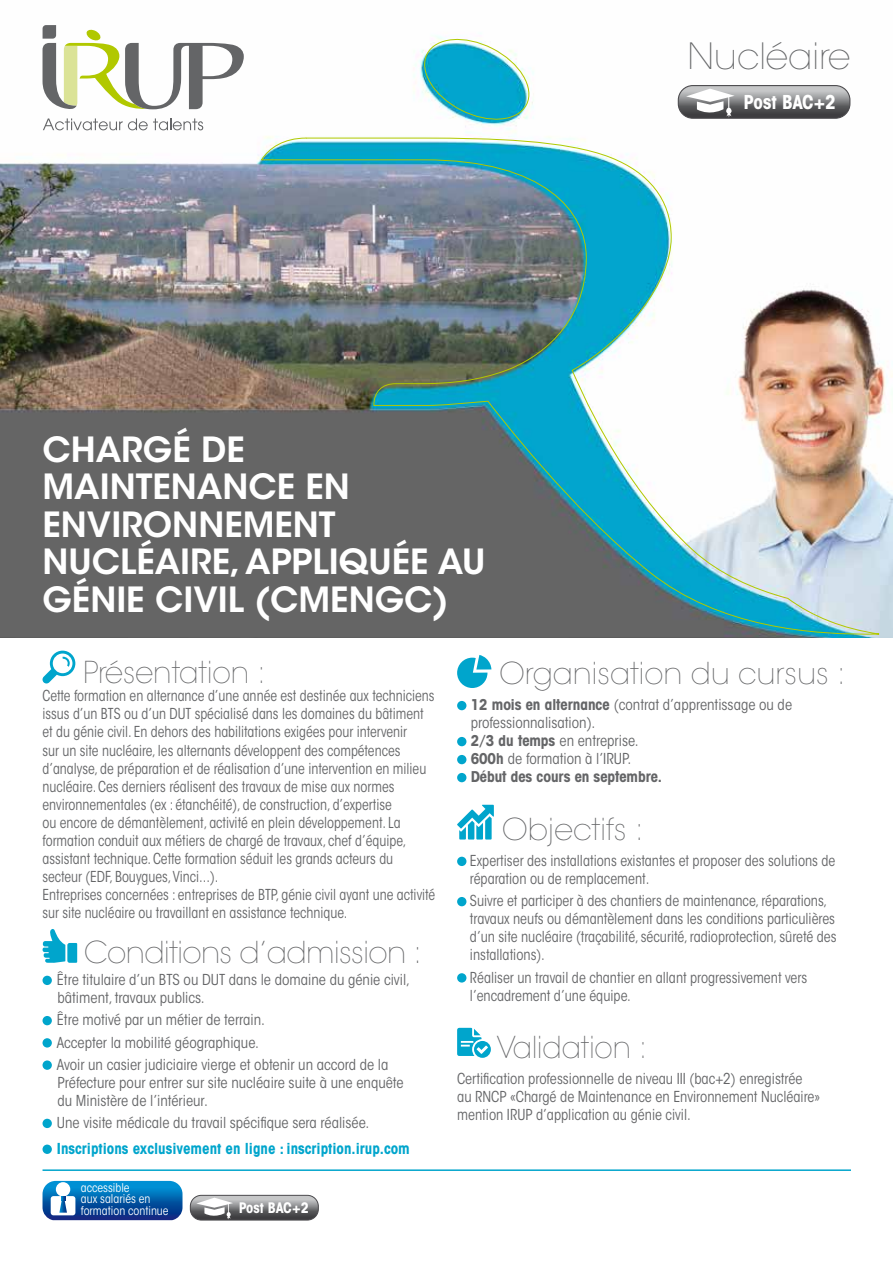
<style>
.page{position:relative;width:893px;height:1263px;background:#fff}
.page>*{position:absolute;margin:0;border:0;box-sizing:border-box;transform-origin:0 0}
.t1{font:200 36px "ITC Avant Garde Std";color:#646567}
.t2{font:600 34.5px/37.5px "ITC Avant Garde Std";color:#fff}
.t3{font:200 30px "ITC Avant Garde Std";color:#646567}
.t4{font:200 30px "ITC Avant Garde Std";letter-spacing:-.02em;color:#646567}
.t5{font:200 30px "ITC Avant Garde Std";color:#646567;scale:.96 1}
.t6{font:200 30px "ITC Avant Garde Std";color:#646567;scale:.95 1}
.t7{font:700 condensed 19.05px "ITC Avant Garde Std";letter-spacing:-.015em;color:#fff}
.t8{font:condensed 15px/18px "ITC Avant Garde Std";color:#646567;scale:.94 1}
.t9{font:condensed 15px/18px "ITC Avant Garde Std";color:#646567}
.t10{font:condensed 15px/18px "ITC Avant Garde Std";color:#646567;scale:.96 1}
.t11{font:700 condensed 15px "ITC Avant Garde Std";color:#00a5cc}
.t12{font:700 condensed 15px "Avant Garde IT Cby BT";color:#646567}
.t13{font:700 condensed 14.4px "ITC Avant Garde Std";letter-spacing:-.015em;color:#fff}
.t14{font:condensed 12px/11.7px "ITC Avant Garde Std";color:#fff}
.s1{font-family:"Avant Garde IT Cby BT";font-weight:700}
</style>
<div class="page">
<svg style="left:43px;top:651px;width:32px;height:32px"></svg>
<svg style="left:42px;top:929px;width:35px;height:34px"></svg>
<div style="left:43px;top:976px;width:9px;height:9px;background:#00a5cc;border-radius:50%"></div>
<div style="left:43px;top:1016px;width:9px;height:9px;background:#00a5cc;border-radius:50%"></div>
<div style="left:43px;top:1038px;width:9px;height:9px;background:#00a5cc;border-radius:50%"></div>
<div style="left:43px;top:1060px;width:9px;height:10px;background:#00a5cc;border-radius:50%"></div>
<div style="left:43px;top:1119px;width:9px;height:9px;background:#00a5cc;border-radius:50%"></div>
<div style="left:43px;top:1144px;width:9px;height:10px;background:#00a5cc;border-radius:50%"></div>
<svg style="left:457px;top:655px;width:34px;height:33px"></svg>
<div style="left:457px;top:701px;width:9px;height:9px;background:#00a5cc;border-radius:50%"></div>
<div style="left:457px;top:737px;width:9px;height:9px;background:#00a5cc;border-radius:50%"></div>
<div style="left:457px;top:755px;width:9px;height:9px;background:#00a5cc;border-radius:50%"></div>
<div style="left:457px;top:773px;width:9px;height:9px;background:#00a5cc;border-radius:50%"></div>
<svg style="left:457px;top:805px;width:37px;height:34px"></svg>
<div style="left:457px;top:857px;width:9px;height:9px;background:#00a5cc;border-radius:50%"></div>
<div style="left:457px;top:897px;width:9px;height:9px;background:#00a5cc;border-radius:50%"></div>
<div style="left:457px;top:973px;width:9px;height:9px;background:#00a5cc;border-radius:50%"></div>
<svg style="left:457px;top:1028px;width:34px;height:30px"></svg>
<hr style="left:43px;top:1169px;width:808px;height:2px;background:#00a5cc">
<img style="left:0;top:27px;width:893px;height:611px">
<svg style="left:43px;top:118px;width:160px;height:12px"></svg>
<svg style="left:43px;top:25px;width:201px;height:85px"></svg>
<img style="left:260px;top:33px;width:631px;height:602px">
<svg style="left:190px;top:1195px;width:128px;height:25px;background:#8c8d8e"></svg>
<svg style="left:43px;top:1181px;width:140px;height:39px;background:#2272b5"></svg>
<div style="left:678px;top:85px;width:172px;height:34px;border:1px solid #4a494c;border-radius:14px"></div>
<svg style="left:678px;top:86px;width:172px;height:32px;background:#8e8e90"></svg>
<h1 class="t1" style="left:687px;top:35px;width:165px">Nucléaire</h1>
<h2 class="t2" style="left:43px;top:430px;width:444px">CHARGÉ DE<br>MAINTENANCE EN<br>ENVIRONNEMENT<br>NUCLÉAIRE, APPLIQUÉE AU<br>GÉNIE CIVIL (CMENGC)</h2>
<p class="t7" style="left:743px;top:90px;width:94px">Post BAC+2</p>
<h3 class="t5" style="left:83px;top:655px;width:191px">Présentation :</h3>
<p class="t8" style="left:43px;top:687px;width:419px">Cette formation en alternance d’une année est destinée aux techniciens issus d’un BTS ou d’un DUT spécialisé dans les domaines du bâtiment et du génie civil. En dehors des habilitations exigées pour intervenir<br>sur un site nucléaire, les alternants développent des compétences d’analyse, de préparation et de réalisation d’une intervention en milieu nucléaire. Ces derniers réalisent des travaux de mise aux normes environnementales (ex : étanchéité), de construction, d’expertise<br>ou encore de démantèlement, activité en plein développement. La formation conduit aux métiers de chargé de travaux, chef d’équipe, assistant technique. Cette formation séduit les grands acteurs du secteur (EDF, Bouygues, Vinci...).<br>Entreprises concernées : entreprises de BTP, génie civil ayant une activité sur site nucléaire ou travaillant en assistance technique.</p>
<h3 class="t4" style="left:84px;top:934px;width:339px">Conditions d’admission :</h3>
<p class="t9" style="left:57px;top:971px;width:355px">Être titulaire d’un BTS ou DUT dans le domaine du génie civil, bâtiment, travaux publics.</p>
<p class="t9" style="left:57px;top:1009px;width:333px;line-height:22.2px">Être motivé par un métier de terrain.<br>Accepter la mobilité géographique.<br>Avoir un casier judiciaire vierge et obtenir un accord de la</p>
<p class="t9" style="left:58px;top:1073px;width:348px">Préfecture pour entrer sur site nucléaire suite à une enquête du Ministère de l’intérieur.</p>
<p class="t9" style="left:57px;top:1114px;width:314px">Une visite médicale du travail spécifique sera réalisée.</p>
<p class="t11" style="left:57px;top:1139px;width:355px">Inscriptions exclusivement en ligne : inscription.irup.com</p>
<p class="t14" style="left:81px;top:1181px;width:89px">accessible<br>aux salariés en formation continue</p>
<p class="t13" style="left:239px;top:1198px;width:71px">Post BAC+2</p>
<h3 class="t3" style="left:500px;top:655px;width:347px">Organisation du cursus :</h3>
<p class="t9" style="left:471px;top:696px;width:323px"><span class="s1">12 mois en alternance</span> (contrat d’apprentissage ou de professionnalisation).<br><span class="s1">2/3 du temps</span> en entreprise.<br><span class="s1">600h</span> de formation à l’IRUP.</p>
<p class="t12" style="left:471px;top:768px;width:193px">Début des cours en septembre.</p>
<h3 class="t3" style="left:502px;top:811px;width:143px">Objectifs :</h3>
<p class="t10" style="left:470px;top:852px;width:382px">Expertiser des installations existantes et proposer des solutions de réparation ou de remplacement.</p>
<p class="t10" style="left:470px;top:892px;width:383px">Suivre et participer à des chantiers de maintenance, réparations, travaux neufs ou démantèlement dans les conditions particulières d’un site nucléaire (traçabilité, sécurité, radioprotection, sûreté des installations).</p>
<p class="t10" style="left:470px;top:968px;width:353px">Réaliser un travail de chantier en allant progressivement vers l’encadrement d’une équipe.</p>
<h3 class="t6" style="left:497px;top:1029px;width:159px">Validation :</h3>
<p class="t9" style="left:457px;top:1070px;width:365px">Certification professionnelle de niveau III (bac+2) enregistrée au RNCP «Chargé de Maintenance en Environnement Nucléaire» mention IRUP d’application au génie civil.</p>
</div>
